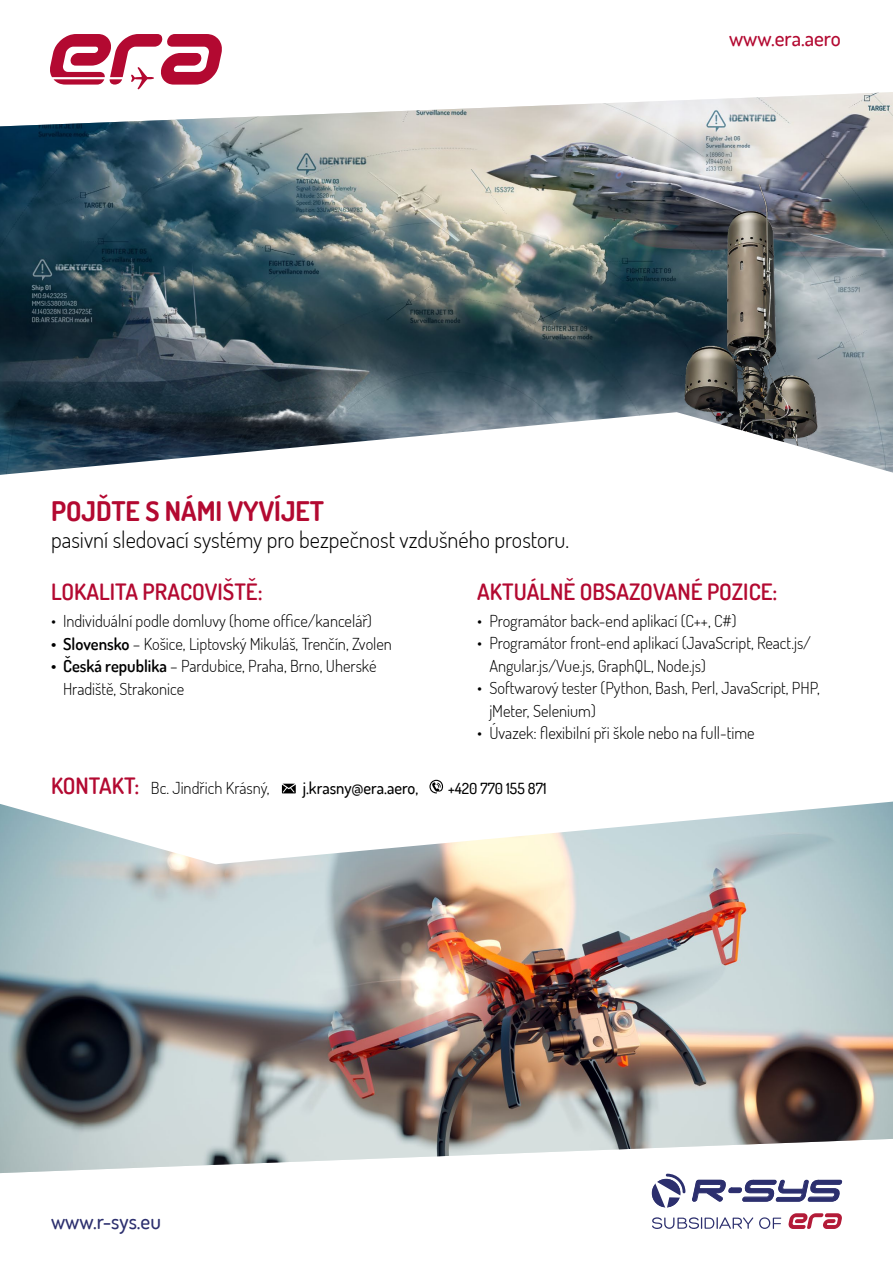
<style>
.page{position:relative;width:893px;height:1263px;background:#fff}
.page>*{position:absolute;margin:0;border:0;box-sizing:border-box;transform-origin:0 0}
.t1{font:700 27px "Dosis";color:#b30931}
.t2{font:300 22.5px "Dosis";color:#000}
.t3{font:600 22.5px "Dosis";color:#b30931}
.t4{font:500 21px "Dosis";color:#2c2f6e}
.t5{font:500 21px "Dosis";color:#b30931}
.t6{font:300 16.5px/22.5px "Dosis";color:#000}
.t7{font:500 16.5px "Dosis";color:#000}
.t8{font:500 15.3px "Dosis";color:#000}
.s1{font-weight:600}
.s2{font-weight:600;font-size:22.5px;color:#b30931}
</style>
<div class="page">
<img style="left:0;top:864px;width:893px;height:273px">
<img style="left:0;top:129px;width:893px;height:283px">
<svg style="left:0;top:89px;width:893px;height:40px"></svg>
<svg style="left:0;top:1137px;width:893px;height:82px"></svg>
<svg style="left:50px;top:34px;width:172px;height:55px"></svg>
<svg style="left:788px;top:1213px;width:54px;height:16px"></svg>
<svg style="left:692px;top:1179px;width:150px;height:23px"></svg>
<div style="left:652px;top:1179px;width:28px;height:28px;border:1px solid #2c2f6e;border-radius:50%"></div>
<svg style="left:654px;top:1174px;width:31px;height:36px"></svg>
<svg style="left:652px;top:1217px;width:129px;height:12px"></svg>
<img style="left:659px;top:168px;width:183px;height:244px">
<svg style="left:0;top:412px;width:893px;height:452px"></svg>
<svg style="left:282px;top:784px;width:14px;height:9px"></svg>
<svg style="left:429px;top:780px;width:15px;height:13px"></svg>
<p class="t5" style="left:729px;top:25px;width:113px">www.era.aero</p>
<h1 class="t1" style="left:51px;top:494px;width:275px">POJĎTE S NÁMI VYVÍJET</h1>
<h2 class="t2" style="left:51px;top:525px;width:520px">pasivní sledovací systémy pro bezpečnost vzdušného prostoru.</h2>
<h2 class="t3" style="left:51px;top:577px;width:213px">LOKALITA PRACOVIŠTĚ:</h2>
<p class="t6" style="left:51px;top:609px;width:322px">• Individuální podle domluvy (home office/kancelář)</p>
<p class="t6" style="left:51px;top:632px;width:342px"><span class="s1">• SLOVENSKO</span> – Košice, Liptovský Mikuláš, Trenčín, Zvolen</p>
<p class="t6" style="left:63px;top:654px;width:315px;text-indent:-12px"><span class="s1">• ČESKÁ REPUBLIKA</span> – Pardubice, Praha, Brno, Uherské<br>Hradiště, Strakonice</p>
<h2 class="t3" style="left:477px;top:577px;width:302px">AKTUÁLNĚ OBSAZOVANÉ POZICE:</h2>
<p class="t6" style="left:477px;top:609px;width:261px">• Programátor back-end aplikací (C++, C#)</p>
<p class="t6" style="left:489px;top:632px;width:323px;text-indent:-12px">• Programátor front-end aplikací (JavaScript, React.js/<br>Angular.js/Vue.js, GraphQL, Node.js)</p>
<p class="t6" style="left:489px;top:677px;width:332px;text-indent:-12px">• Softwarový tester (Python, Bash, Perl, JavaScript, PHP, jMeter, Selenium)</p>
<p class="t6" style="left:477px;top:722px;width:279px">• Úvazek: flexibilní při škole nebo na full-time</p>
<p class="t6" style="left:51px;top:776px;width:220px"><span class="s2">KONTAKT:</span> Bc. Jindřich Krásný,</p>
<p class="t7" style="left:303px;top:777px;width:117px">j.krasny@era.aero,</p>
<p class="t8" style="left:448px;top:778px;width:100px">+420 770 155 871</p>
<p class="t4" style="left:51px;top:1207px;width:111px">www.r-sys.eu</p>
</div>
